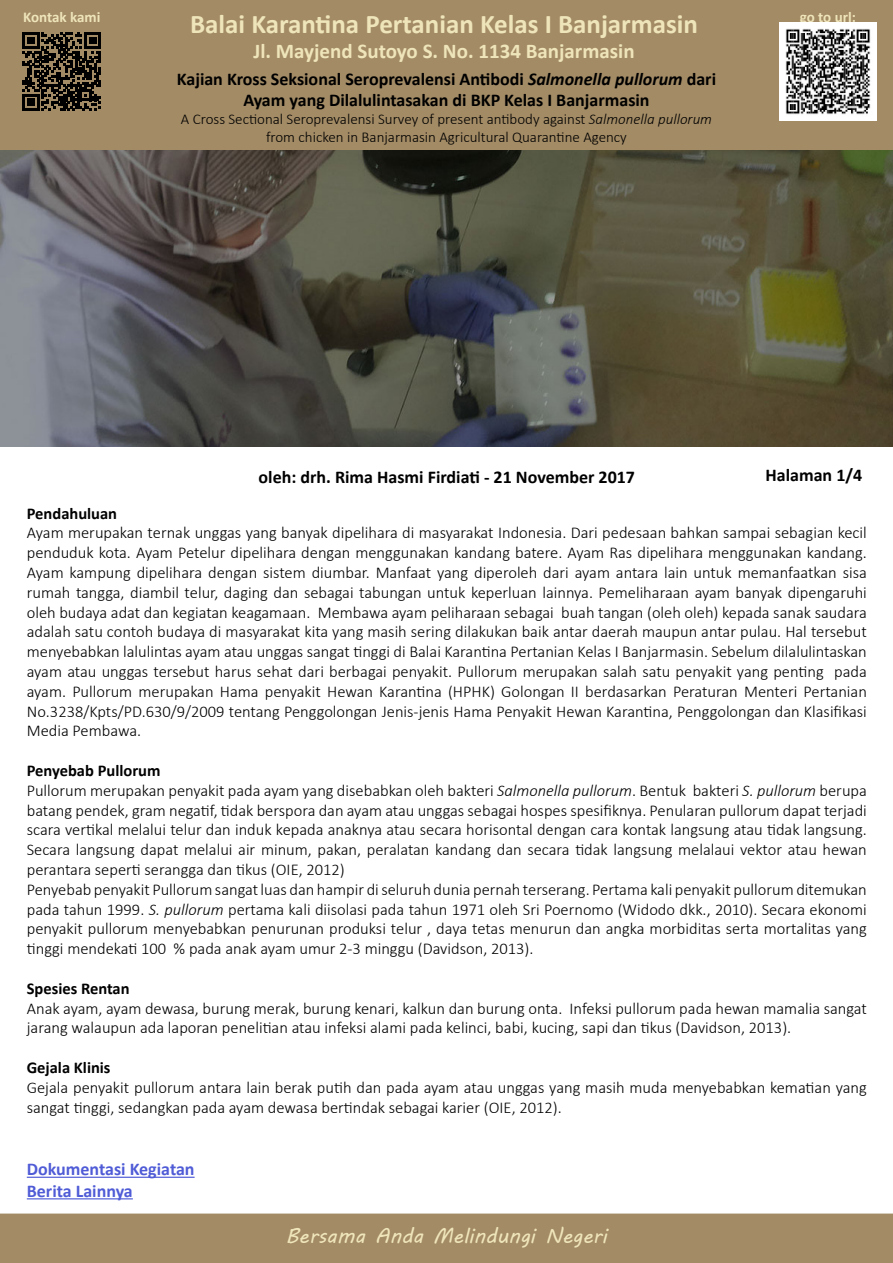
<style>
.page{position:relative;width:893px;height:1263px;background:#fff}
.page>*{position:absolute;margin:0;border:0;box-sizing:border-box;transform-origin:0 0}
.t1{font:700 27px "Calibri";color:#efe5bb}
.t2{font:700 21px "Calibri";color:#efe5bb}
.t3{font:21px "MV Boli";color:#efe5bb}
.t4{font:700 18px/21.6px "Calibri";color:#000;text-align:center}
.t5{font:700 18px/21.6px "Calibri";color:#4f5cd6}
.t6{font:300 16.5px/19.8px "Calibri";color:#000}
.t7{font:700 16.5px "Calibri";color:#000}
.t8{font:300 15px/18px "Calibri";color:#000;text-align:center}
.t9{font:700 15px "Calibri";letter-spacing:-.005em;color:#efe5bb}
.s1{font-style:italic}
.s2{font-weight:700}
</style>
<div class="page">
<div style="left:0;top:0;width:893px;height:150px;background:#a38b65"></div>
<div style="left:0;top:1213px;width:893px;height:50px;background:#a38b65"></div>
<svg style="left:23px;top:32px;width:78px;height:79px;background:#3d3426"></svg>
<img style="left:779px;top:23px;width:98px;height:97px">
<img style="left:0;top:150px;width:893px;height:297px">
<hr style="left:27px;top:1177px;width:168px;height:1px;background:#4f5cd6">
<hr style="left:27px;top:1198px;width:106px;height:1px;background:#4f5cd6">
<p class="t9" style="left:23px;top:7px;width:79px">Kontak kami</p>
<p class="t9" style="left:800px;top:7px;width:58px">go to url:</p>
<h1 class="t1" style="left:190px;top:5px;width:509px">Balai Karantina Pertanian Kelas I Banjarmasin</h1>
<p class="t2" style="left:253px;top:36px;width:383px">Jl. Mayjend Sutoyo S. No. 1134 Banjarmasin</p>
<p class="t4" style="left:177px;top:68px;width:541px">Kajian Kross Seksional Seroprevalensi Antibodi <span class="s1">Salmonella pullorum</span> dari<br>Ayam yang Dilalulintasakan di BKP Kelas I Banjarmasin</p>
<p class="t8" style="left:181px;top:110px;width:533px">A Cross Sectional Seroprevalensi Survey of present antibody against <span class="s1">Salmonella pullorum </span>from chicken in Banjarmasin Agricultural Quarantine Agency</p>
<p class="t4" style="left:259px;top:466px;width:378px">oleh: drh. Rima Hasmi Firdiati - 21 November 2017</p>
<p class="t4" style="left:765px;top:464px;width:98px">Halaman 1/4</p>
<p class="t7" style="left:27px;top:501px;width:92px">Pendahuluan</p>
<p class="t6" style="left:27px;top:523px;width:842px;text-align:justify">Ayam merupakan ternak unggas yang banyak dipelihara di masyarakat Indonesia. Dari pedesaan bahkan sampai sebagian kecil penduduk kota. Ayam Petelur dipelihara dengan menggunakan kandang batere. Ayam Ras dipelihara menggunakan kandang.<br>Ayam kampung dipelihara dengan sistem diumbar. Manfaat yang diperoleh dari ayam antara lain untuk memanfaatkan sisa rumah tangga, diambil telur, daging dan sebagai tabungan untuk keperluan lainnya. Pemeliharaan ayam banyak dipengaruhi oleh budaya adat dan kegiatan keagamaan. Membawa ayam peliharaan sebagai buah tangan (oleh oleh) kepada sanak saudara adalah satu contoh budaya di masyarakat kita yang masih sering dilakukan baik antar daerah maupun antar pulau. Hal tersebut menyebabkan lalulintas ayam atau unggas sangat tinggi di Balai Karantina Pertanian Kelas I Banjarmasin. Sebelum dilalulintaskan ayam atau unggas tersebut harus sehat dari berbagai penyakit. Pullorum merupakan salah satu penyakit yang penting pada ayam. Pullorum merupakan Hama penyakit Hewan Karantina (HPHK) Golongan II berdasarkan Peraturan Menteri Pertanian No.3238/Kpts/PD.630/9/2009 tentang Penggolongan Jenis-jenis Hama Penyakit Hewan Karantina, Penggolongan dan Klasifikasi Media Pembawa.</p>
<p class="t6" style="left:27px;top:760px;width:842px"><span class="s2">Penyebab Pullorum<br></span>Pullorum merupakan penyakit pada ayam yang disebabkan oleh bakteri <span class="s1">Salmonella pullorum</span>. Bentuk bakteri <span class="s1">S. pullorum</span> berupa batang pendek, gram negatif, tidak berspora dan ayam atau unggas sebagai hospes spesifiknya. Penularan pullorum dapat terjadi scara vertikal melalui telur dan induk kepada anaknya atau secara horisontal dengan cara kontak langsung atau tidak langsung.<br>Secara langsung dapat melalui air minum, pakan, peralatan kandang dan secara tidak langsung melalaui vektor atau hewan perantara seperti serangga dan tikus (OIE, 2012)<br>Penyebab penyakit Pullorum sangat luas dan hampir di seluruh dunia pernah terserang. Pertama kali penyakit pullorum ditemukan pada tahun 1999. <span class="s1">S. pullorum</span> pertama kali diisolasi pada tahun 1971 oleh Sri Poernomo (Widodo dkk., 2010). Secara ekonomi penyakit pullorum menyebabkan penurunan produksi telur , daya tetas menurun dan angka morbiditas serta mortalitas yang tinggi mendekati 100 % pada anak ayam umur 2-3 minggu (Davidson, 2013).</p>
<p class="t7" style="left:27px;top:977px;width:104px">Spesies Rentan</p>
<p class="t6" style="left:27px;top:998px;width:842px">Anak ayam, ayam dewasa, burung merak, burung kenari, kalkun dan burung onta. Infeksi pullorum pada hewan mamalia sangat jarang walaupun ada laporan penelitian atau infeksi alami pada kelinci, babi, kucing, sapi dan tikus (Davidson, 2013).</p>
<p class="t7" style="left:27px;top:1056px;width:85px">Gejala Klinis</p>
<p class="t6" style="left:27px;top:1077px;width:842px">Gejala penyakit pullorum antara lain berak putih dan pada ayam atau unggas yang masih muda menyebabkan kematian yang sangat tinggi, sedangkan pada ayam dewasa bertindak sebagai karier (OIE, 2012).</p>
<p class="t5" style="left:27px;top:1158px;width:169px">Dokumentasi Kegiatan<br>Berita Lainnya</p>
<p class="t3" style="left:286px;top:1221px;width:323px">Bersama Anda Melindungi Negeri</p>
</div>
